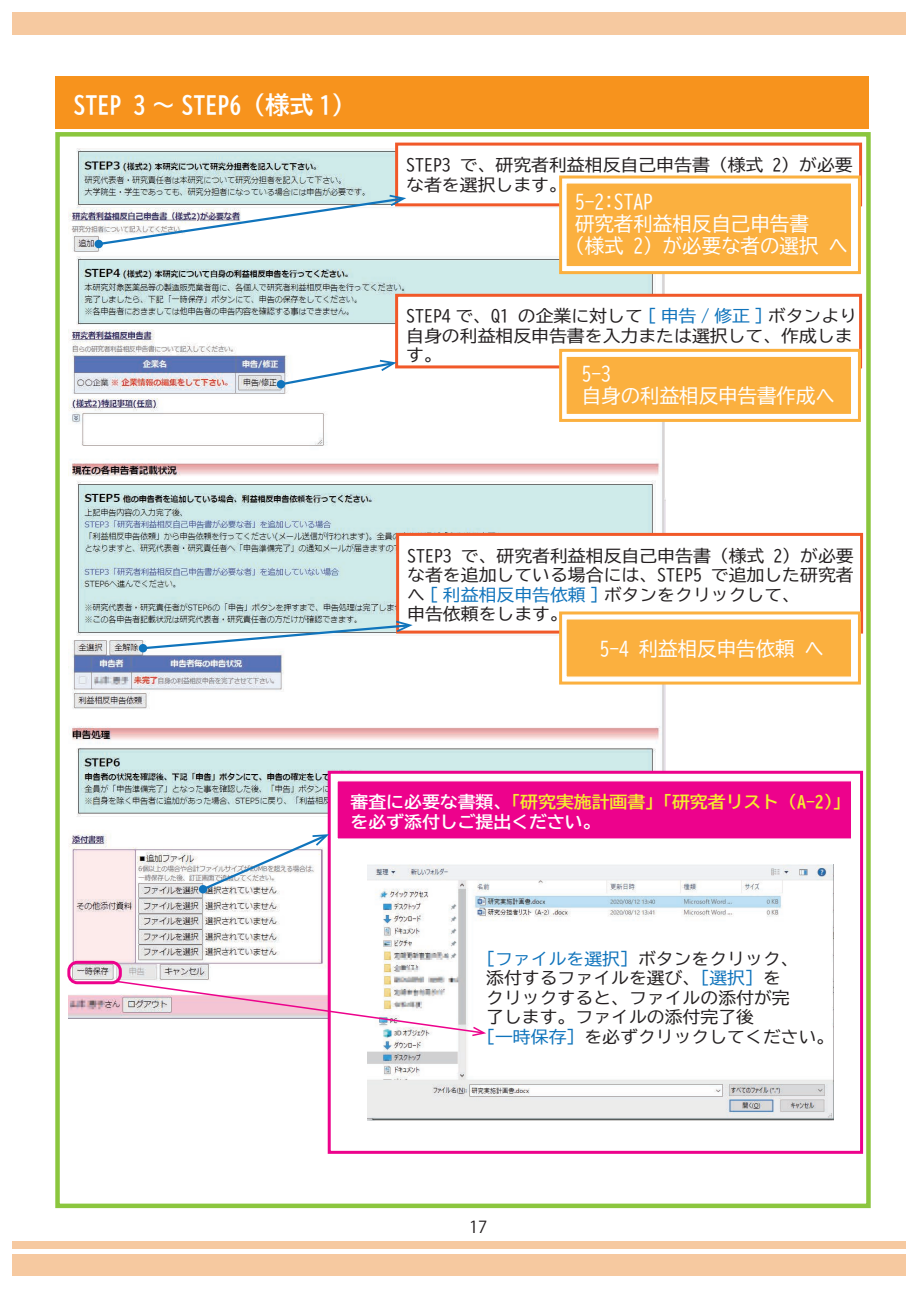
<style>
.page{position:relative;width:919px;height:1289px;background:#fff}
.page>*{position:absolute;margin:0;border:0;box-sizing:border-box;transform-origin:0 0}
.t1{font:24px "BIZ UD Gothic Bold";color:#fff}
.t2{font:19.5px/21.8px "BIZ UD Gothic";color:#fff}
.t3{font:16.5px/19.5px "BIZ UD Gothic";color:#231f20;scale:1.08 1}
.t4{font:16.5px/19.5px "BIZ UD Gothic Bold";color:#fff;scale:1.08 1}
.t5{font:16.5px "BIZ UD Gothic";color:#1074bc;scale:1.08 1}
.t6{font:16.5px "Koz Go Pr 6 N";color:#231f20}
.s1{color:#1074bc}
.s2{color:#f4ed2f}
.s3{color:#231f20}
</style>
<div class="page">
<div style="left:13px;top:13px;width:893px;height:22px;background:#f6c9a0"></div>
<div style="left:13px;top:1254px;width:893px;height:21px;background:#f6c9a0"></div>
<div style="left:13px;top:1240px;width:893px;height:8px;background:#f6c9a0"></div>
<div style="left:55px;top:132px;width:815px;height:1076px;border:4px solid #8bc63e"></div>
<div style="left:55px;top:76px;width:813px;height:53px;background:#f7931d"></div>
<img style="left:69px;top:149px;width:596px;height:869px">
<div style="left:395px;top:143px;width:467px;height:63px;background:#fff;border:3px solid #f15929"></div>
<div style="left:395px;top:294px;width:467px;height:74px;background:#fff;border:3px solid #f15929"></div>
<div style="left:396px;top:533px;width:467px;height:100px;background:#fff;border:3px solid #f15929"></div>
<div style="left:328px;top:770px;width:535px;height:383px;background:#fff;border:3px solid #ed028c"></div>
<img style="left:367px;top:864px;width:466px;height:256px">
<div style="left:67px;top:960px;width:55px;height:24px;border:3px solid #ed028c;border-radius:9px"></div>
<div style="left:559px;top:175px;width:301px;height:99px;background:#fff;border:3px solid #fbb03f"></div>
<div style="left:565px;top:182px;width:287px;height:85px;background:#fbb03f;border:1px solid #fff"></div>
<div style="left:559px;top:349px;width:301px;height:73px;background:#fff;border:3px solid #fbb03f"></div>
<div style="left:565px;top:356px;width:287px;height:59px;background:#fbb03f;border:1px solid #fff"></div>
<div style="left:559px;top:611px;width:301px;height:73px;background:#fff;border:3px solid #fbb03f"></div>
<div style="left:565px;top:618px;width:287px;height:59px;background:#fbb03f;border:1px solid #fff"></div>
<div style="left:336px;top:780px;width:516px;height:59px;background:#ed028c;border:1px solid #fff"></div>
<svg style="left:94px;top:239px;width:9px;height:9px"></svg>
<svg style="left:96px;top:195px;width:310px;height:51px"></svg>
<svg style="left:276px;top:379px;width:9px;height:10px"></svg>
<svg style="left:278px;top:360px;width:118px;height:27px"></svg>
<svg style="left:138px;top:643px;width:9px;height:9px"></svg>
<svg style="left:140px;top:620px;width:272px;height:30px"></svg>
<svg style="left:198px;top:833px;width:131px;height:61px"></svg>
<svg style="left:115px;top:979px;width:371px;height:57px"></svg>
<h1 class="t1" style="left:73px;top:92px;width:283px">STEP 3 ～ STEP6（様式 1）</h1>
<p class="t3" style="left:406px;top:155px;width:415px">STEP3 で、研究者利益相反自己申告書（様式 2）が必要な者を選択します。</p>
<p class="t2" style="left:575px;top:191px;width:79px">5-2:STAP</p>
<p class="t2" style="left:575px;top:213px;width:235px">研究者利益相反自己申告書</p>
<p class="t2" style="left:565px;top:235px;width:303px">（様式 2）が必要な者の選択 へ　</p>
<p class="t3" style="left:406px;top:306px;width:419px">STEP4 で、Q1 の企業に対して <span class="s1">[ 申告 / 修正 ]</span> ボタンより自身の利益相反申告書を入力または選択して、作成します。</p>
<p class="t2" style="left:581px;top:363px;width:255px">5-3<br>自身の利益相反申告書作成へ</p>
<p class="t3" style="left:407px;top:545px;width:415px">STEP3 で、研究者利益相反自己申告書（様式 2）が必要な者を追加している場合には、STEP5 で追加した研究者へ <span class="s1">[ 利益相反申告依頼 ]</span> ボタンをクリックして、<br>申告依頼をします。</p>
<p class="t2" style="left:599px;top:637px;width:225px">5-4 利益相反申告依頼 へ</p>
<p class="t4" style="left:350px;top:792px;width:464px">審査に必要な書類、<span class="s2">「研究実施計画書」「研究者リスト（A-2）」</span>を必ず添付しご提出ください。</p>
<p class="t5" style="left:477px;top:950px;width:299px">［ファイルを選択］<span class="s3">ボタンをクリック、</span></p>
<p class="t3" style="left:486px;top:968px;width:274px">添付するファイルを選び、<span class="s1">［選択］</span>を</p>
<p class="t3" style="left:486px;top:987px;width:282px">クリックすると、ファイルの添付が完</p>
<p class="t3" style="left:486px;top:1007px;width:249px">了します。ファイルの添付完了後</p>
<p class="t3" style="left:477px;top:1026px;width:332px"><span class="s1">［一時保存］</span>を必ずクリックしてください。</p>
<p class="t6" style="left:469px;top:1217px;width:20px">17</p>
</div>
